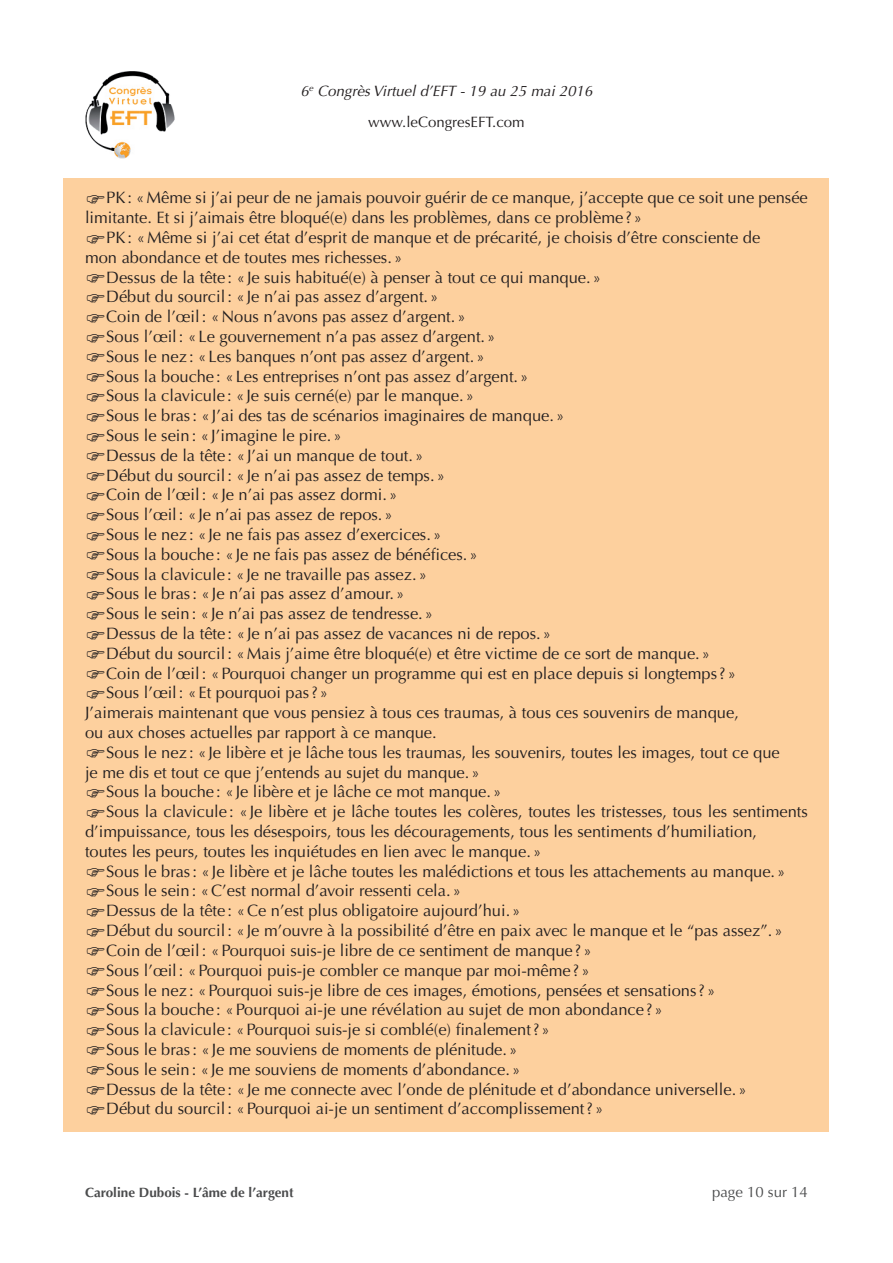
<style>
.page{position:relative;width:893px;height:1263px;background:#fff}
.page>*{position:absolute;margin:0;border:0;box-sizing:border-box;transform-origin:0 0}
.t1{font:16.5px "Optima";color:#231f20}
.t2{font:italic 15px/31.5px "Optima";color:#231f20;text-align:center}
.t3{font:15px "Optima";color:#4b4c4d}
.t4{font:700 13.5px "Optima";color:#4b4c4d}
.s1{font-style:normal}
</style>
<div class="page">
<div style="left:64px;top:179px;width:765px;height:953px;background:#fdd09e"></div>
<img style="left:85px;top:71px;width:90px;height:88px">
<p class="t2" style="left:301px;top:75px;width:293px">6<sup>e</sup> Congrès Virtuel d’EFT - 19 au 25 mai 2016 <span class="s1">www.leCongresEFT.com</span></p>
<p class="t1" style="left:106px;top:188px;width:703px">PK: «Même si j’ai peur de ne jamais pouvoir guérir de ce manque, j’accepte que ce soit une pensée</p>
<p class="t1" style="left:85px;top:208px;width:559px">limitante. Et si j’aimais être bloqué(e) dans les problèmes, dans ce problème ?»</p>
<p class="t1" style="left:106px;top:228px;width:655px">PK: «Même si j’ai cet état d’esprit de manque et de précarité, je choisis d’être consciente de</p>
<p class="t1" style="left:85px;top:248px;width:319px">mon abondance et de toutes mes richesses.»</p>
<p class="t1" style="left:106px;top:267px;width:496px">Dessus de la tête : «Je suis habitué(e) à penser à tout ce qui manque. »</p>
<p class="t1" style="left:106px;top:287px;width:334px">Début du sourcil: « Je n’ai pas assez d’argent. »</p>
<p class="t1" style="left:106px;top:307px;width:361px">Coin de l’œil: «Nous n’avons pas assez d’argent.»</p>
<p class="t1" style="left:106px;top:327px;width:391px">Sous l’œil: « Le gouvernement n’a pas assez d’argent. »</p>
<p class="t1" style="left:106px;top:347px;width:380px">Sous le nez : «Les banques n’ont pas assez d’argent. »</p>
<p class="t1" style="left:106px;top:366px;width:424px">Sous la bouche: « Les entreprises n’ont pas assez d’argent. »</p>
<p class="t1" style="left:106px;top:386px;width:369px">Sous la clavicule: «Je suis cerné(e) par le manque. »</p>
<p class="t1" style="left:106px;top:406px;width:460px">Sous le bras: «J’ai des tas de scénarios imaginaires de manque. »</p>
<p class="t1" style="left:106px;top:426px;width:237px">Sous le sein: « J’imagine le pire.»</p>
<p class="t1" style="left:106px;top:446px;width:319px">Dessus de la tête : «J’ai un manque de tout. »</p>
<p class="t1" style="left:106px;top:465px;width:340px">Début du sourcil: « Je n’ai pas assez de temps. »</p>
<p class="t1" style="left:106px;top:485px;width:293px">Coin de l’œil: « Je n’ai pas assez dormi.»</p>
<p class="t1" style="left:106px;top:505px;width:288px">Sous l’œil: « Je n’ai pas assez de repos. »</p>
<p class="t1" style="left:106px;top:525px;width:336px">Sous le nez : «Je ne fais pas assez d’exercices. »</p>
<p class="t1" style="left:106px;top:545px;width:373px">Sous la bouche: « Je ne fais pas assez de bénéfices. »</p>
<p class="t1" style="left:106px;top:564px;width:322px">Sous la clavicule: «Je ne travaille pas assez.»</p>
<p class="t1" style="left:106px;top:584px;width:300px">Sous le bras: «Je n’ai pas assez d’amour. »</p>
<p class="t1" style="left:106px;top:604px;width:328px">Sous le sein: « Je n’ai pas assez de tendresse. »</p>
<p class="t1" style="left:106px;top:624px;width:446px">Dessus de la tête : «Je n’ai pas assez de vacances ni de repos.»</p>
<p class="t1" style="left:106px;top:644px;width:605px">Début du sourcil: «Mais j’aime être bloqué(e) et être victime de ce sort de manque. »</p>
<p class="t1" style="left:106px;top:663px;width:631px">Coin de l’œil: «Pourquoi changer un programme qui est en place depuis si longtemps?»</p>
<p class="t1" style="left:106px;top:683px;width:223px">Sous l’œil: « Et pourquoi pas? »</p>
<p class="t1" style="left:85px;top:703px;width:655px">J’aimerais maintenant que vous pensiez à tous ces traumas, à tous ces souvenirs de manque,</p>
<p class="t1" style="left:85px;top:723px;width:353px">ou aux choses actuelles par rapport à ce manque.</p>
<p class="t1" style="left:106px;top:743px;width:675px">Sous le nez : «Je libère et je lâche tous les traumas, les souvenirs, toutes les images, tout ce que</p>
<p class="t1" style="left:85px;top:762px;width:396px">je me dis et tout ce que j’entends au sujet du manque. »</p>
<p class="t1" style="left:106px;top:782px;width:397px">Sous la bouche: « Je libère et je lâche ce mot manque.»</p>
<p class="t1" style="left:106px;top:802px;width:703px">Sous la clavicule: «Je libère et je lâche toutes les colères, toutes les tristesses, tous les sentiments</p>
<p class="t1" style="left:85px;top:822px;width:674px">d’impuissance, tous les désespoirs, tous les découragements, tous les sentiments d’humiliation,</p>
<p class="t1" style="left:85px;top:842px;width:458px">toutes les peurs, toutes les inquiétudes en lien avec le manque.»</p>
<p class="t1" style="left:106px;top:861px;width:681px">Sous le bras: «Je libère et je lâche toutes les malédictions et tous les attachements au manque.»</p>
<p class="t1" style="left:106px;top:881px;width:356px">Sous le sein: «C’est normal d’avoir ressenti cela.»</p>
<p class="t1" style="left:106px;top:901px;width:416px">Dessus de la tête : «Ce n’est plus obligatoire aujourd’hui. »</p>
<p class="t1" style="left:106px;top:921px;width:678px">Début du sourcil: « Je m’ouvre à la possibilité d’être en paix avec le manque et le “pas assez”.»</p>
<p class="t1" style="left:106px;top:941px;width:487px">Coin de l’œil: «Pourquoi suis-je libre de ce sentiment de manque?»</p>
<p class="t1" style="left:106px;top:960px;width:485px">Sous l’œil: «Pourquoi puis-je combler ce manque par moi-même?»</p>
<p class="t1" style="left:106px;top:980px;width:611px">Sous le nez : «Pourquoi suis-je libre de ces images, émotions, pensées et sensations? »</p>
<p class="t1" style="left:106px;top:1000px;width:558px">Sous la bouche: «Pourquoi ai-je une révélation au sujet de mon abondance?»</p>
<p class="t1" style="left:106px;top:1020px;width:445px">Sous la clavicule: «Pourquoi suis-je si comblé(e) finalement? »</p>
<p class="t1" style="left:106px;top:1040px;width:413px">Sous le bras: «Je me souviens de moments de plénitude. »</p>
<p class="t1" style="left:106px;top:1059px;width:416px">Sous le sein: « Je me souviens de moments d’abondance. »</p>
<p class="t1" style="left:106px;top:1079px;width:642px">Dessus de la tête : «Je me connecte avec l’onde de plénitude et d’abondance universelle.»</p>
<p class="t1" style="left:106px;top:1099px;width:499px">Début du sourcil: «Pourquoi ai-je un sentiment d’accomplissement? »</p>
<p class="t4" style="left:85px;top:1185px;width:210px">Caroline Dubois - L’âme de l’argent</p>
<p class="t3" style="left:712px;top:1183px;width:97px">page 10 sur 14</p>
</div>
